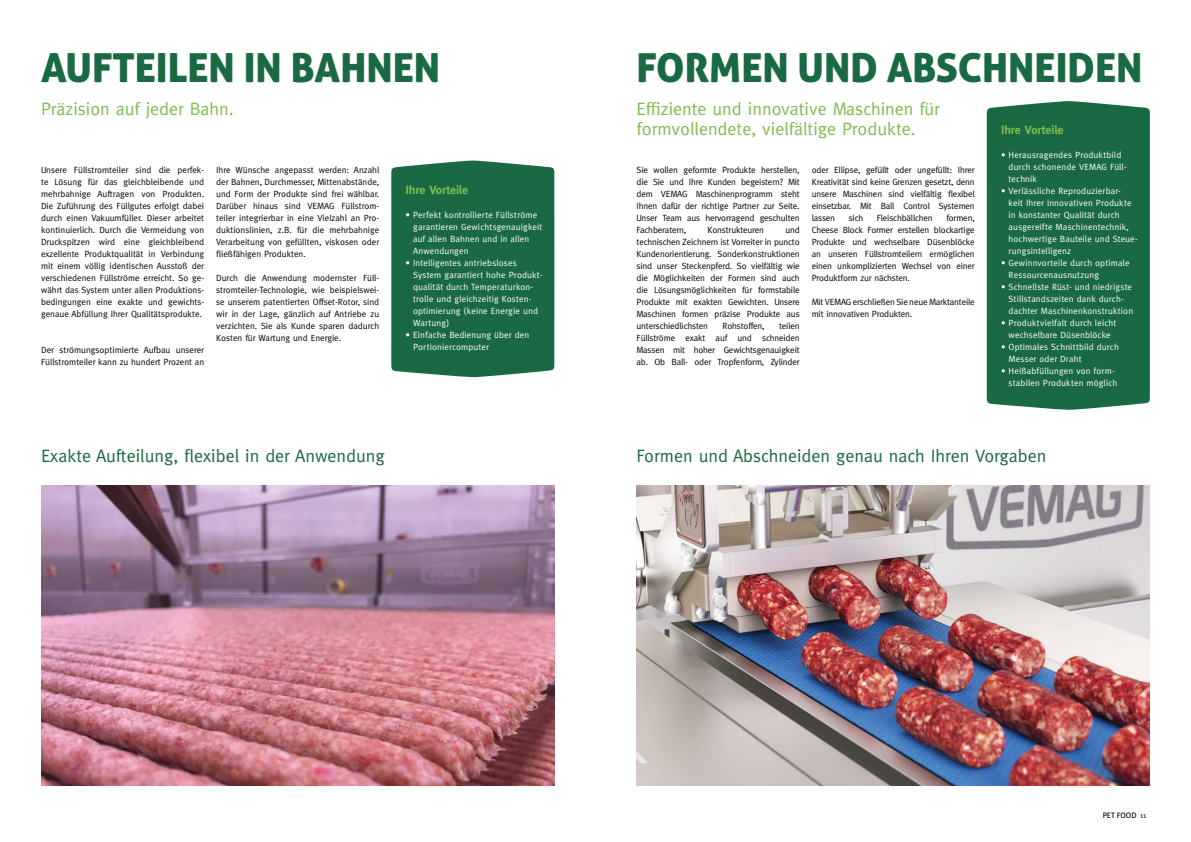
<style>
.page{position:relative;width:1191px;height:842px;background:#fff}
.page>*{position:absolute;margin:0;border:0;box-sizing:border-box;transform-origin:0 0}
.t1{font:40px "Aller Display";color:#196a42}
.t2{font:18px/20px "Meta";color:#7fbc4f}
.t3{font:18px "Meta";color:#196a42}
.t4{font:700 12px "Meta";letter-spacing:-.01em;color:#7fbc4f}
.t5{font:9px/12px "Meta";letter-spacing:-.015em;color:#000;text-align:justify}
.t6{font:9px/12px "Meta";letter-spacing:.015em;color:#fff}
.t7{font:7.5px "Aller";color:#000}
.s1{font-family:"Meta"}
</style>
<div class="page">
<div style="left:391px;top:160px;width:163px;height:217px;background:#196a42"></div>
<div style="left:986px;top:101px;width:163px;height:309px;background:#196a42"></div>
<img style="left:636px;top:485px;width:513px;height:300px">
<img style="left:41px;top:485px;width:513px;height:300px">
<h1 class="t1" style="left:41px;top:43px;width:400px">AUFTEILEN IN BAHNEN</h1>
<h2 class="t2" style="left:41px;top:99px;width:194px">Präzision auf jeder Bahn.</h2>
<p class="t5" style="left:41px;top:164px;width:165px">Unsere Füllstromteiler sind die perfek&shy;te Lösung für das gleichbleibende und mehrbahnige Auftragen von Produkten.<br>Die Zuführung des Füllgutes erfolgt dabei durch einen Vakuumfüller. Dieser arbeitet kontinuierlich. Durch die Vermeidung von Druckspitzen wird eine gleichbleibend exzellente Produktqualität in Verbindung mit einem völlig identischen Ausstoß der verschiedenen Füllströme erreicht. So ge&shy;währt das System unter allen Produktions&shy;bedingungen eine exakte und gewichts&shy;genaue Abfüllung Ihrer Qualitätsprodukte.</p>
<p class="t5" style="left:41px;top:344px;width:165px">Der strömungsoptimierte Aufbau unserer<br>Füllstromteiler kann zu hundert Prozent an</p>
<p class="t5" style="left:216px;top:164px;width:165px">Ihre Wünsche angepasst werden: Anzahl der Bahnen, Durchmesser, Mittenabstände, und Form der Produkte sind frei wählbar.<br>Darüber hinaus sind VEMAG Füllstrom&shy;teiler integrierbar in eine Vielzahl an Pro&shy;duktionslinien, z.B. für die mehrbahnige Verarbeitung von gefüllten, viskosen oder fließfähigen Produkten.</p>
<p class="t5" style="left:216px;top:272px;width:165px">Durch die Anwendung modernster Füll&shy;stromteiler-Technologie, wie beispielswei&shy;se unserem patentierten Offset-Rotor, sind wir in der Lage, gänzlich auf Antriebe zu verzichten. Sie als Kunde sparen dadurch Kosten für Wartung und Energie.</p>
<h3 class="t4" style="left:405px;top:183px;width:64px">Ihre Vorteile</h3>
<p class="t6" style="left:413px;top:208px;width:131px;text-indent:-7px">• Perfekt kontrollierte Füllströme garantieren Gewichtsgenauigkeit auf allen Bahnen und in allen<br>Anwendungen</p>
<p class="t6" style="left:413px;top:256px;width:131px;text-indent:-7px">• Intelligentes antriebsloses<br>System garantiert hohe Produkt&shy;qualität durch Temperaturkon&shy;trolle und gleichzeitig Kosten&shy;optimierung (keine Energie und<br>Wartung)</p>
<p class="t6" style="left:413px;top:328px;width:118px;text-indent:-7px">• Einfache Bedienung über den<br>Portioniercomputer</p>
<h1 class="t1" style="left:636px;top:43px;width:507px">FORMEN UND ABSCHNEIDEN</h1>
<h2 class="t2" style="left:636px;top:99px;width:305px">Effiziente und innovative Maschinen für formvollendete, vielfältige Produkte.</h2>
<p class="t5" style="left:636px;top:164px;width:165px">Sie wollen geformte Produkte herstellen, die Sie und Ihre Kunden begeistern? Mit dem VEMAG Maschinenprogramm steht Ihnen dafür der richtige Partner zur Seite.<br>Unser Team aus hervorragend geschulten Fachberatern,</p>
<p class="t5" style="left:636px;top:224px;width:165px;text-indent:149px">und technischen Zeichnern ist Vorreiter in puncto Kundenorientierung. Sonderkonstruktionen sind unser Steckenpferd. So vielfältig wie die Möglichkeiten der Formen sind auch die Lösungsmöglichkeiten für formstabile Produkte mit exakten Gewichten. Unsere Maschinen formen präzise Produkte aus unterschiedlichsten</p>
<p class="t5" style="left:707px;top:224px;width:58px">Konstrukteuren</p>
<p class="t5" style="left:722px;top:320px;width:44px">Rohstoffen,</p>
<p class="t5" style="left:636px;top:320px;width:165px;text-indent:142px">teilen Füllströme exakt auf und schneiden Massen mit hoher Gewichtsgenauigkeit ab. Ob Ball- oder Tropfenform, Zylinder</p>
<p class="t5" style="left:811px;top:164px;width:165px">oder Ellipse, gefüllt oder ungefüllt: Ihrer Kreativität sind keine Grenzen gesetzt, denn unsere Maschinen sind vielfältig flexibel einsetzbar. Mit Ball Control Systemen lassen</p>
<p class="t5" style="left:848px;top:212px;width:16px">sich</p>
<p class="t5" style="left:877px;top:212px;width:57px">Fleischbällchen</p>
<p class="t5" style="left:811px;top:212px;width:165px;text-indent:135px">formen, Cheese Block Former erstellen blockartige Produkte und wechselbare Düsenblöcke an unseren Füllstromteilern ermöglichen einen unkomplizierten Wechsel von einer Produktform zur nächsten.</p>
<p class="t5" style="left:811px;top:296px;width:165px">Mit VEMAG erschließen Sie neue Marktanteile mit innovativen Produkten.</p>
<h3 class="t4" style="left:1001px;top:123px;width:64px">Ihre Vorteile</h3>
<p class="t6" style="left:1008px;top:149px;width:120px;text-indent:-7px">• Herausragendes Produktbild durch schonende VEMAG Füll&shy;technik</p>
<p class="t6" style="left:1008px;top:185px;width:131px;text-indent:-7px">• Verlässliche Reproduzierbar-<br>keit Ihrer innovativen Produkte in konstanter Qualität durch ausgereifte Maschinentechnik, hochwertige Bauteile und Steue&shy;rungsintelligenz</p>
<p class="t6" style="left:1008px;top:257px;width:122px;text-indent:-7px">• Gewinnvorteile durch optimale<br>Ressourcenausnutzung</p>
<p class="t6" style="left:1008px;top:281px;width:126px;text-indent:-7px">• Schnellste Rüst- und niedrigste<br>Stillstandszeiten dank durch&shy;dachter Maschinenkonstruktion</p>
<p class="t6" style="left:1001px;top:317px;width:117px;text-align:center">• Produktvielfalt durch leicht wechselbare Düsenblöcke</p>
<p class="t6" style="left:1008px;top:341px;width:112px;text-indent:-7px">• Optimales Schnittbild durch<br>Messer oder Draht</p>
<p class="t6" style="left:1001px;top:365px;width:118px;text-align:right">• Heißabfüllungen von form&shy;stabilen Produkten möglich</p>
<h2 class="t3" style="left:41px;top:446px;width:345px">Exakte Aufteilung, flexibel in der Anwendung</h2>
<h2 class="t3" style="left:636px;top:446px;width:411px">Formen und Abschneiden genau nach Ihren Vorgaben</h2>
<p class="t7" style="left:1102px;top:811px;width:45px">PET FOOD <span class="s1">11</span></p>
</div>
